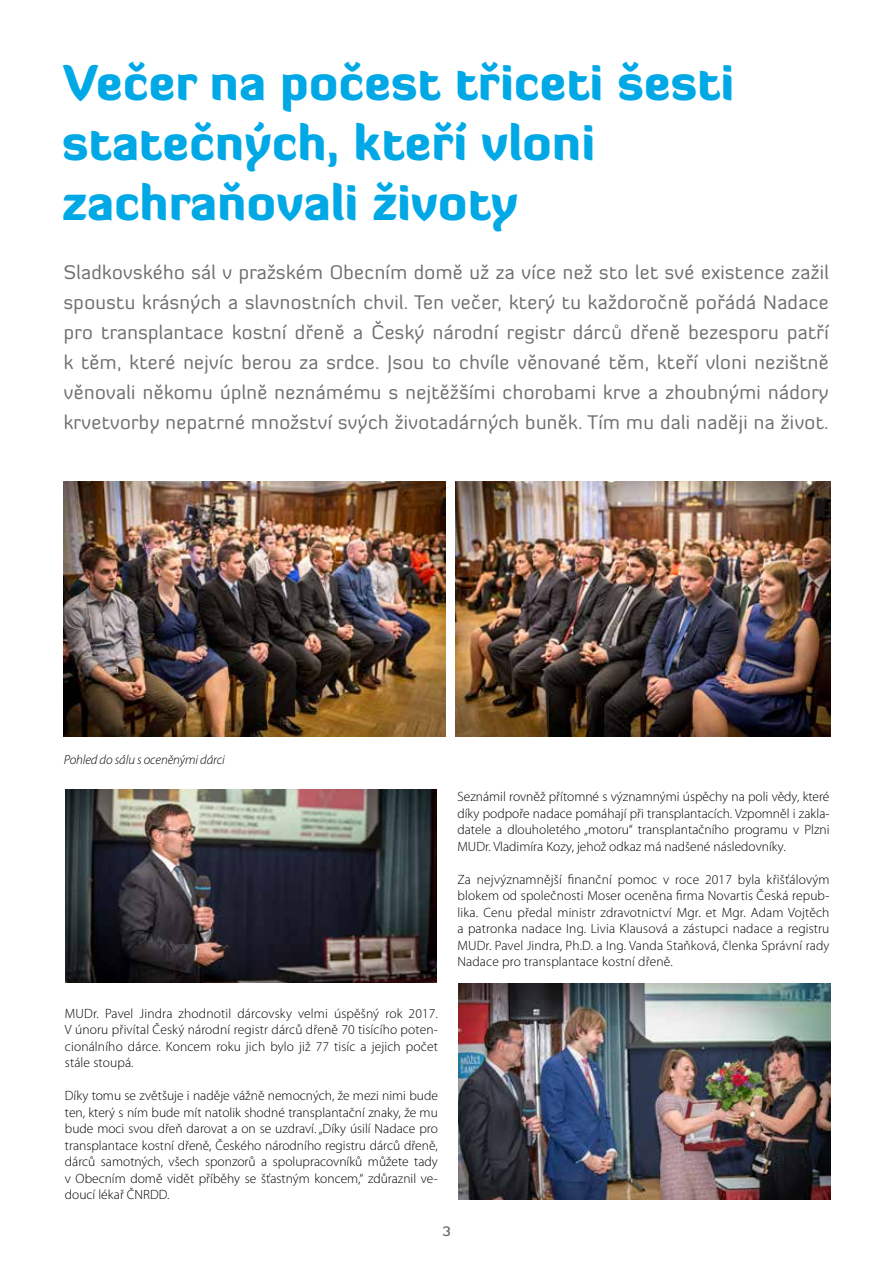
<style>
.page{position:relative;width:893px;height:1263px;background:#fff}
.page>*{position:absolute;margin:0;border:0;box-sizing:border-box;transform-origin:0 0}
.t1{font:900 48px/60px "Diavlo";letter-spacing:.01em;color:#00a9e6}
.t2{font:19.5px/30px "Diavlo";letter-spacing:.02em;color:#706f6f;text-align:justify}
.t3{font:300 13.5px/16.5px "Myriad Pro";letter-spacing:.01em;color:#000;text-align:justify}
.t4{font:500 13.5px "Diavlo";color:#646363}
.t5{font:italic 300 13.2px "Myriad Pro";letter-spacing:-.01em;color:#000}
</style>
<div class="page">
<img style="left:64px;top:482px;width:382px;height:255px">
<img style="left:455px;top:482px;width:376px;height:255px">
<img style="left:66px;top:789px;width:371px;height:194px">
<img style="left:459px;top:983px;width:372px;height:216px">
<h1 class="t1" style="left:62px;top:51px;width:673px">Večer na počest třiceti šesti statečných, kteří vloni zachraňovali životy</h1>
<p class="t2" style="left:64px;top:257px;width:766px">Sladkovského sál v pražském Obecním domě už za více než sto let své existence zažil spoustu krásných a slavnostních chvil. Ten večer, který tu každoročně pořádá Nadace pro transplantace kostní dřeně a Český národní registr dárců dřeně bezesporu patří k těm, které nejvíc berou za srdce. Jsou to chvíle věnované těm, kteří vloni nezištně věnovali někomu úplně neznámému s nejtěžšími chorobami krve a zhoubnými nádory krvetvorby nepatrné množství svých životadárných buněk. Tím mu dali naději na život.</p>
<p class="t5" style="left:64px;top:751px;width:163px">Pohled do sálu s oceněnými dárci</p>
<p class="t3" style="left:457px;top:788px;width:373px">Seznámil rovněž přítomné s významnými úspěchy na poli vědy, které díky podpoře nadace pomáhají při transplantacích. Vzpomněl i zakla&shy;datele a dlouholetého „motoru“ transplantačního programu v Plzni MUDr. Vladimíra Kozy, jehož odkaz má nadšené následovníky.</p>
<p class="t3" style="left:457px;top:871px;width:374px">Za nejvýznamnější finanční pomoc v roce 2017 byla křišťálovým blokem od společnosti Moser oceněna firma Novartis Česká repub&shy;lika. Cenu předal ministr zdravotnictví Mgr. et Mgr. Adam Vojtěch a patronka nadace Ing. Livia Klausová a zástupci nadace a registru MUDr. Pavel Jindra, Ph.D. a Ing. Vanda Staňková, členka Správní rady Nadace pro transplantace kostní dřeně.</p>
<p class="t3" style="left:65px;top:1005px;width:374px">MUDr. Pavel Jindra zhodnotil dárcovsky velmi úspěšný rok 2017.<br>V únoru přivítal Český národní registr dárců dřeně 70 tisícího poten&shy;cionálního dárce. Koncem roku jich bylo již 77 tisíc a jejich počet stále stoupá.</p>
<p class="t3" style="left:65px;top:1087px;width:374px">Díky tomu se zvětšuje i naděje vážně nemocných, že mezi nimi bude ten, který s ním bude mít natolik shodné transplantační znaky, že mu bude moci svou dřeň darovat a on se uzdraví. „Díky úsilí Nadace pro transplantace kostní dřeně, Českého národního registru dárců dřeně, dárců samotných, všech sponzorů a spolupracovníků můžete tady v Obecním domě vidět příběhy se šťastným koncem,“ zdůraznil ve&shy;doucí lékař ČNRDD.</p>
<p class="t4" style="left:442px;top:1223px;width:10px">3</p>
</div>
